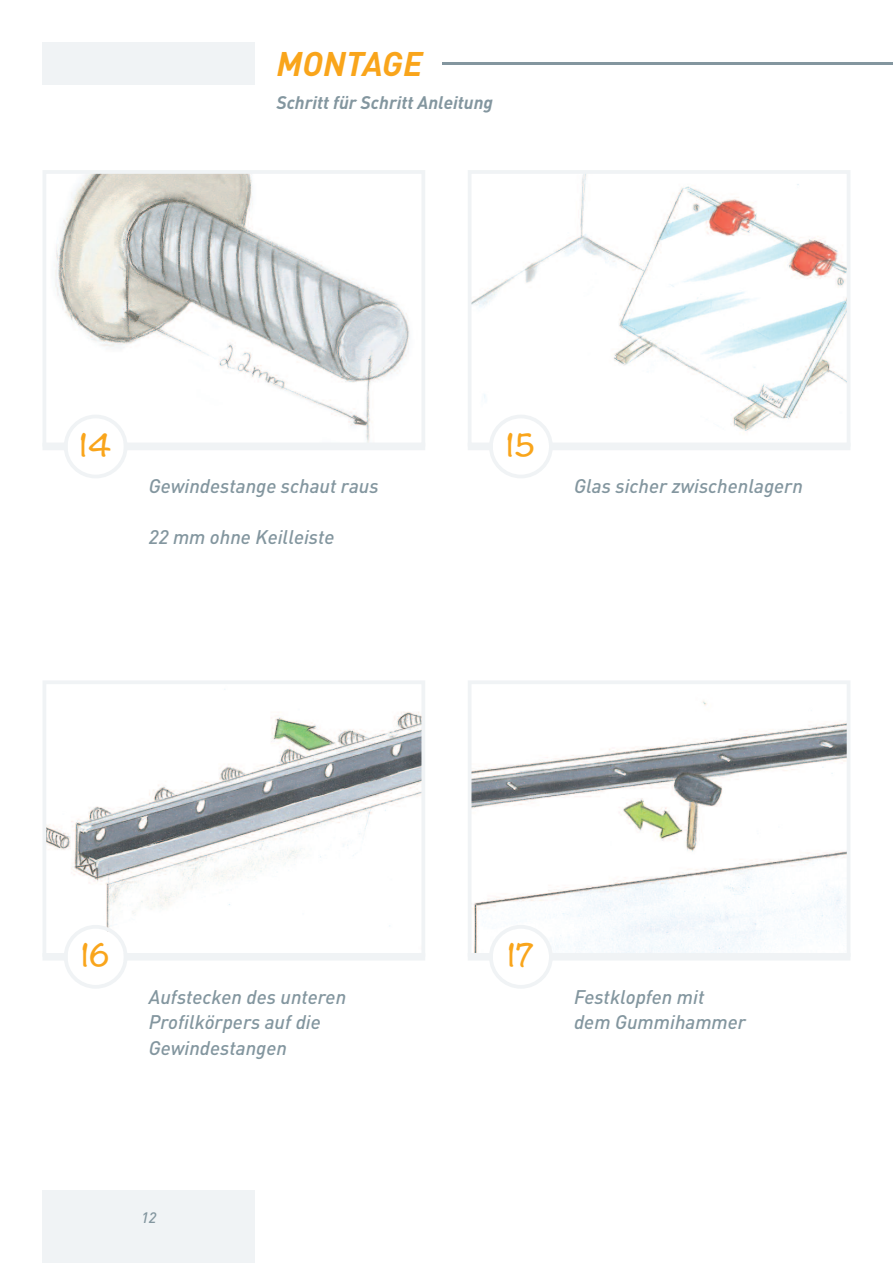
<style>
.page{position:relative;width:893px;height:1263px;background:#fff}
.page>*{position:absolute;margin:0;border:0;box-sizing:border-box;transform-origin:0 0}
.t1{font:italic 700 33.75px "DIN";color:#f9a51b}
.t2{font:700 27px "Noteworthy";color:#f9a51b}
.t3{font:italic 500 19.5px/25.5px "DIN";color:#83969f}
.t4{font:italic 700 18px "DIN";color:#83969f}
.t5{font:italic 500 15px "DIN";color:#83969f}
</style>
<div class="page">
<div style="left:43px;top:1191px;width:212px;height:72px;background:#f0f3f5"></div>
<div style="left:43px;top:43px;width:212px;height:42px;background:#f0f3f5"></div>
<hr style="left:443px;top:63px;width:450px;height:2px;background:#83969f">
<img style="left:54px;top:175px;width:356px;height:266px">
<div style="left:43px;top:170px;width:382px;height:276px;border:4px solid #f0f3f5"></div>
<div style="left:43px;top:443px;width:382px;height:7px;background:#f0f3f5"></div>
<svg style="left:64px;top:415px;width:64px;height:63px"></svg>
<img style="left:473px;top:175px;width:372px;height:256px">
<div style="left:468px;top:170px;width:382px;height:276px;border:4px solid #f0f3f5"></div>
<div style="left:468px;top:443px;width:382px;height:7px;background:#f0f3f5"></div>
<svg style="left:489px;top:415px;width:64px;height:63px"></svg>
<img style="left:48px;top:689px;width:372px;height:238px">
<div style="left:43px;top:680px;width:382px;height:277px;border:4px solid #f0f3f5"></div>
<div style="left:43px;top:953px;width:382px;height:7px;background:#f0f3f5"></div>
<svg style="left:64px;top:925px;width:64px;height:64px"></svg>
<img style="left:473px;top:700px;width:372px;height:252px">
<div style="left:468px;top:680px;width:382px;height:277px;border:4px solid #f0f3f5"></div>
<div style="left:468px;top:953px;width:382px;height:7px;background:#f0f3f5"></div>
<svg style="left:489px;top:925px;width:64px;height:64px"></svg>
<h1 class="t1" style="left:276px;top:44px;width:148px">MONTAGE</h1>
<p class="t4" style="left:276px;top:92px;width:218px">Schritt für Schritt Anleitung</p>
<h2 class="t2" style="left:80px;top:421px;width:34px">14</h2>
<p class="t3" style="left:149px;top:473px;width:231px">Gewindestange schaut raus</p>
<p class="t3" style="left:149px;top:524px;width:187px">22 mm ohne Keilleiste</p>
<h2 class="t2" style="left:506px;top:421px;width:31px">15</h2>
<p class="t3" style="left:574px;top:473px;width:230px">Glas sicher zwischenlagern</p>
<h2 class="t2" style="left:81px;top:932px;width:31px">16</h2>
<p class="t3" style="left:149px;top:983px;width:199px">Aufstecken des unteren<br>Profilkörpers auf die<br>Gewindestangen</p>
<p class="t5" style="left:141px;top:1209px;width:17px">12</p>
<h2 class="t2" style="left:508px;top:932px;width:28px">17</h2>
<p class="t3" style="left:574px;top:983px;width:173px">Festklopfen mit<br>dem Gummihammer</p>
</div>
